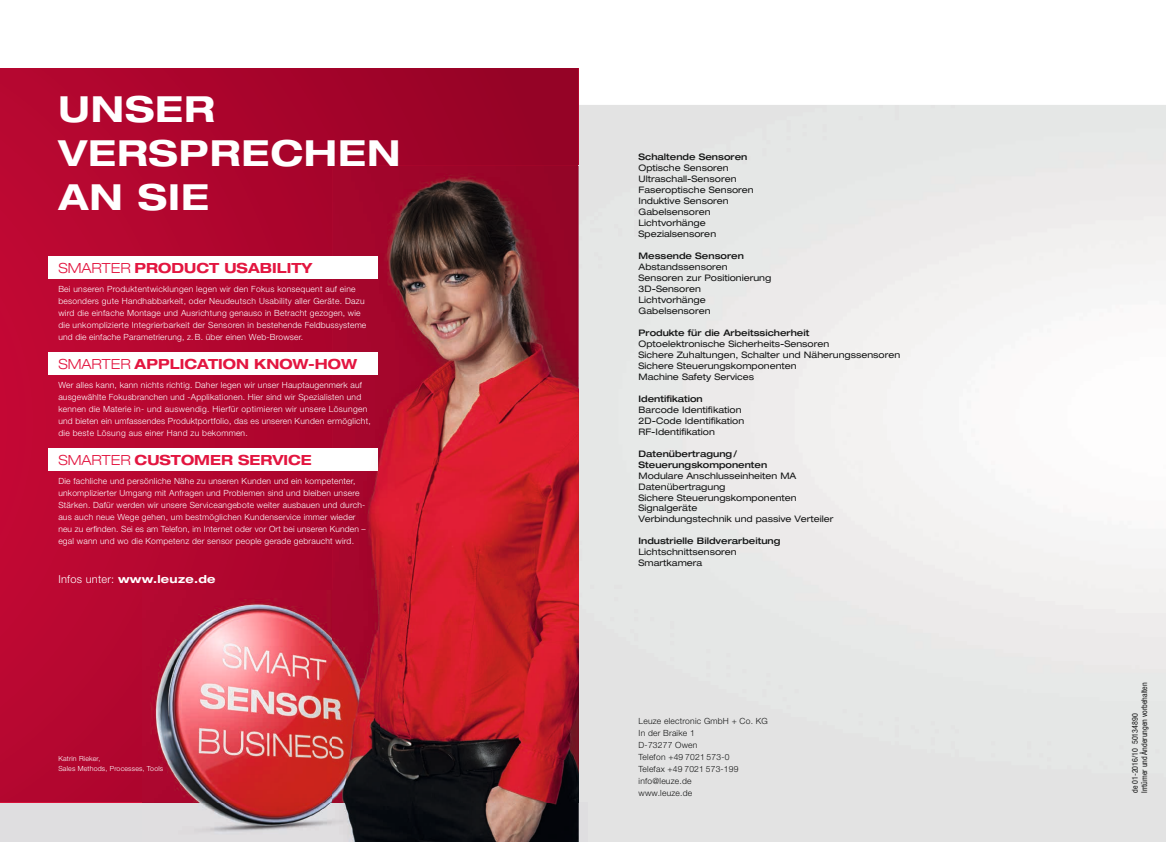
<style>
.page{position:relative;width:1166px;height:842px;background:#fff}
.page>*{position:absolute;margin:0;border:0;box-sizing:border-box;transform-origin:0 0}
.t1{font:700 expanded 36px/44px "Helvetica Neue LT Pro";letter-spacing:.025em;color:#fff}
.t2{font:700 expanded 14px "Helvetica Neue LT Pro";color:#e31640}
.t3{font:700 expanded 11px "Helvetica Neue LT Pro";letter-spacing:.025em;color:#fff}
.t4{font:expanded 9px/11px "Helvetica Neue LT Pro";color:#151616}
.t5{font:500 expanded 9px/11px "Helvetica Neue LT Pro";color:#151616}
.t6{font:300 8.5px/12px "Helvetica Neue LT Pro";letter-spacing:.025em;color:#fff}
.t7{font:300 8.5px/12px "Helvetica Neue LT Pro";letter-spacing:.025em;color:#151616}
.t8{font:condensed 8px/9.6px "Helvetica Neue LT Pro";color:#151616}
.t9{font:300 7px/10px "Helvetica Neue LT Pro";letter-spacing:.025em;color:#fff}
.s1{font-weight:300}
.s2{font-weight:300;font-stretch:normal}
</style>
<div class="page">
<img style="left:578px;top:105px;width:587px;height:737px">
<div style="left:0;top:802px;width:587px;height:40px;background:#dfdee0"></div>
<svg style="left:0;top:68px;width:578px;height:734px;background:#b1062e"></svg>
<img style="left:143px;top:590px;width:237px;height:252px">
<div style="left:48px;top:448px;width:329px;height:23px;background:#fff"></div>
<div style="left:48px;top:352px;width:329px;height:23px;background:#fff"></div>
<div style="left:48px;top:256px;width:329px;height:23px;background:#fff"></div>
<img style="left:578px;top:166px;width:1px;height:636px">
<img style="left:380px;top:626px;width:198px;height:216px">
<img style="left:332px;top:166px;width:246px;height:460px">
<img style="left:332px;top:448px;width:45px;height:23px">
<img style="left:332px;top:352px;width:45px;height:23px">
<img style="left:332px;top:256px;width:45px;height:23px">
<h1 class="t1" style="left:58px;top:86px;width:343px">UNSER<br>VERSPRECHEN<br>AN SIE</h1>
<h2 class="t2" style="left:58px;top:259px;width:255px"><span class="s1">SMARTER</span> PRODUCT USABILITY</h2>
<p class="t6" style="left:58px;top:283px;width:309px">Bei unseren Produktentwicklungen legen wir den Fokus konsequent auf eine besonders gute Handhabbarkeit, oder Neudeutsch Usability aller Geräte. Dazu wird die einfache Montage und Ausrichtung genauso in Betracht gezogen, wie die unkomplizierte Integrierbarkeit der Sensoren in beste hende Feldbussysteme und die einfache Parametrierung, z. B. über einen Web-Browser.</p>
<h2 class="t2" style="left:58px;top:355px;width:300px"><span class="s1">SMARTER</span> APPLICATION KNOW-HOW</h2>
<p class="t6" style="left:58px;top:379px;width:314px">Wer alles kann, kann nichts richtig. Daher legen wir unser Hauptaugenmerk auf ausgewählte Fokusbranchen und -Appli kationen. Hier sind wir Spezialisten und kennen die Materie in- und auswendig. Hierfür optimieren wir unsere Lösungen und bieten ein umfassendes Produktportfolio, das es unseren Kunden ermöglicht, die beste Lösung aus einer Hand zu bekommen.</p>
<h2 class="t2" style="left:58px;top:451px;width:255px"><span class="s1">SMARTER</span> CUSTOMER SERVICE</h2>
<p class="t6" style="left:58px;top:475px;width:309px">Die fachliche und persönliche Nähe zu unseren Kunden und ein kompetenter, unkomplizierter Umgang mit Anfragen und Problemen sind und bleiben unsere Stärken. Dafür werden wir unsere Serviceangebote weiter ausbauen und durch - aus auch neue Wege gehen, um bestmöglichen Kundenservice immer wieder neu zu erfinden. Sei es am Telefon, im Internet oder vor Ort bei unseren Kunden – egal wann und wo die Kompetenz der sensor people gerade gebraucht wird.</p>
<p class="t3" style="left:58px;top:572px;width:159px"><span class="s2">Infos unter:</span> www.leuze.de</p>
<p class="t9" style="left:58px;top:753px;width:106px">Katrin Rieker,<br>Sales Methods, Processes, Tools</p>
<p class="t5" style="left:638px;top:151px;width:110px">Schaltende Sensoren</p>
<p class="t4" style="left:638px;top:162px;width:117px">Optische Sensoren<br>Ultraschall-Sensoren<br>Faseroptische Sensoren<br>Induktive Sensoren<br>Gabelsensoren<br>Lichtvorhänge<br>Spezialsensoren</p>
<p class="t5" style="left:638px;top:249px;width:107px">Messende Sensoren</p>
<p class="t4" style="left:638px;top:261px;width:134px">Abstandssensoren<br>Sensoren zur Positionierung<br>3D-Sensoren<br>Lichtvorhänge<br>Gabelsensoren</p>
<p class="t5" style="left:638px;top:326px;width:172px">Produkte für die Arbeitssicherheit</p>
<p class="t4" style="left:638px;top:338px;width:263px">Optoelektronische Sicherheits-Sensoren<br>Sichere Zuhaltungen, Schalter und Näherungssensoren Sichere Steuerungskomponenten<br>Machine Safety Services</p>
<p class="t5" style="left:638px;top:392px;width:66px">Identifikation</p>
<p class="t4" style="left:638px;top:403px;width:107px">Barcode Identifikation<br>2D-Code Identifikation<br>RF-Identifikation</p>
<p class="t5" style="left:638px;top:447px;width:130px">Datenübertragung /<br>Steuerungskomponenten</p>
<p class="t4" style="left:638px;top:469px;width:196px">Modulare Anschlusseinheiten MA<br>Datenübertragung<br>Sichere Steuerungskomponenten<br>Signalgeräte<br>Verbindungstechnik und passive Verteiler</p>
<p class="t5" style="left:638px;top:535px;width:143px">Industrielle Bildverarbeitung</p>
<p class="t4" style="left:638px;top:546px;width:100px">Lichtschnittsensoren<br>Smartkamera</p>
<p class="t7" style="left:638px;top:715px;width:131px">Leuze electronic GmbH + Co. KG<br>In der Braike 1<br>D-73277 Owen<br>Telefon +49 7021 573-0<br>Telefax +49 7021 573-199 info@leuze.de<br>www.leuze.de</p>
<p class="t8" style="left:1129px;top:793px;width:112px;rotate:-90deg">de 01-2016/10 50134890<br>Irrtümer und Änderungen vorbehalten</p>
</div>
